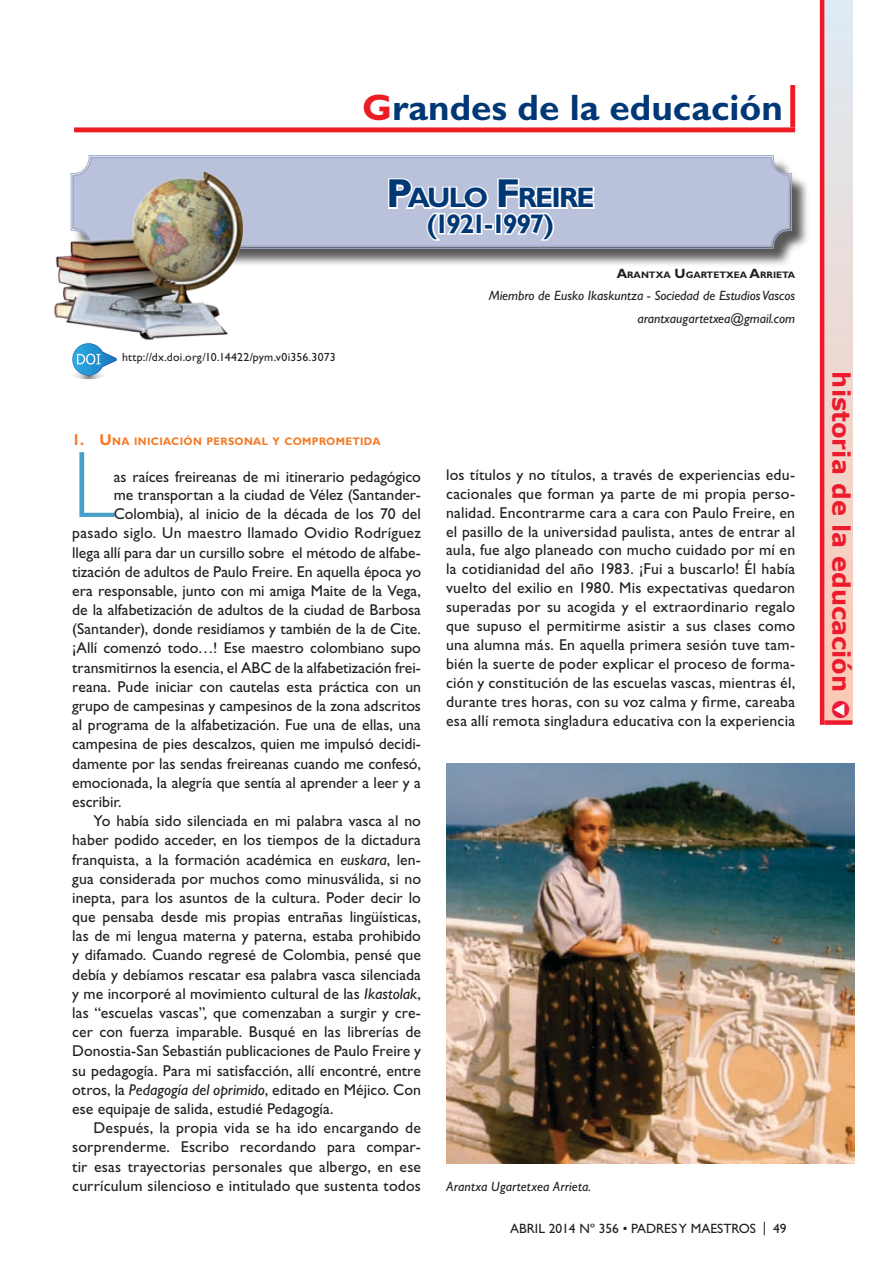
<style>
.page{position:relative;width:893px;height:1263px;background:#fff}
.page>*{position:absolute;margin:0;border:0;box-sizing:border-box;transform-origin:0 0}
.t1{font:300 94.95px "Gill Sans Std";color:#48a0ca;scale:.95 1}
.t2{font:700 36.9px "Gill Sans Std";color:#003876}
.t3{font:700 28.35px "Gill Sans Std";letter-spacing:-.065em;color:#003876}
.t4{font:700 27px "Gill Sans Std";letter-spacing:-.085em;color:#003876}
.t5{font:700 24px "Verdana";color:#ed1b2c}
.t6{font:15.75px/18.9px "Gill Sans Std";color:#231f20;text-align:justify}
.t7{font:italic 13.5px/22.5px "Gill Sans Std";color:#231f20;text-align:right}
.t8{font:13.5px "Gill Sans Std";color:#231f20}
.t9{font:11.85px "Gill Sans Std";letter-spacing:.015em;color:#231f20}
.t10{font:700 10.95px "Gill Sans Std";letter-spacing:.03em;color:#f47b27;scale:.95 1}
.t11{font:700 9.45px "Gill Sans Std";color:#231f20}
.s1{color:#ed1c24}
.s2{font-size:40.5px}
.s3{font-size:13.5px}
.s4{font-size:15.75px}
.s5{font-style:italic}
.s6{color:#ed1a3a}
.s7{color:#fff}
</style>
<div class="page">
<svg style="left:824px;top:0;width:28px;height:720px;background:#ecd6d1"></svg>
<div style="left:824px;top:720px;width:28px;height:5px;background:#ed1b2c"></div>
<hr style="left:820px;top:0;width:4px;height:725px;background:#ed1b2c">
<svg style="left:72px;top:357px;width:45px;height:22px"></svg>
<div style="left:73px;top:158px;width:737px;height:109px;background:#231f20;opacity:.75"></div>
<svg style="left:73px;top:155px;width:719px;height:94px;background:#b7bed6"></svg>
<div style="left:72px;top:157px;width:718px;height:90px;border:2px solid #a2abcc;border-radius:18px"></div>
<img style="left:54px;top:161px;width:228px;height:196px">
<img style="left:446px;top:764px;width:409px;height:400px">
<div style="left:790px;top:85px;width:5px;height:42px;background:#ed1c24"></div>
<div style="left:74px;top:127px;width:721px;height:5px;background:#ed1c24"></div>
<svg style="left:387px;top:177px;width:103px;height:65px"></svg>
<div style="left:475px;top:213px;width:7px;height:21px;border:3px solid #fff"></div>
<div style="left:484px;top:223px;width:10px;height:7px;border:3px solid #fff"></div>
<svg style="left:496px;top:177px;width:100px;height:65px"></svg>
<h2 class="t2" style="left:362px;top:86px;width:422px"><span class="s1">G</span>randes de la educación</h2>
<h3 class="t3" style="left:386px;top:181px;width:210px"><span class="s2">P</span>AULO <span class="s2">F</span>REIRE</h3>
<h3 class="t4" style="left:427px;top:208px;width:128px">(1921-1997)</h3>
<p class="t9" style="left:122px;top:350px;width:215px">http://dx.doi.org/10.14422/pym.v0i356.3073</p>
<p class="t11" style="left:617px;top:269px;width:180px"><span class="s3">A</span>RANTXA <span class="s3">U</span> GARTETXEA <span class="s3">A</span>RRIETA</p>
<p class="t7" style="left:489px;top:285px;width:308px">Miembro de Eusko Ikaskuntza - Sociedad de Estudios Vascos arantxaugartetxea@gmail.com</p>
<p class="t10" style="left:72px;top:434px;width:326px"><span class="s4">1. U</span> NA INICIACIÓN PERSONAL Y COMPROMETIDA</p>
<h1 class="t1" style="left:72px;top:432px;width:46px">L</h1>
<p class="t6" style="left:446px;top:465px;width:351px">los títulos y no títulos, a través de experiencias edu&shy;cacionales que forman ya parte de mi propia perso&shy;nalidad. Encontrarme cara a cara con Paulo Freire, en el pasillo de la universidad paulista, antes de entrar al aula, fue algo planeado con mucho cuidado por mí en la cotidianidad del año 1983. ¡Fui a buscarlo! Él había vuelto del exilio en 1980. Mis expectativas quedaron superadas por su acogida y el extraordinario regalo que supuso el permitirme asistir a sus clases como una alumna más. En aquella primera sesión tuve tam&shy;bién la suerte de poder explicar el proceso de forma&shy;ción y constitución de las escuelas vascas, mientras él, durante tres horas, con su voz calma y firme, careaba esa allí remota singladura educativa con la experiencia</p>
<p class="t6" style="left:114px;top:467px;width:309px">as raíces freireanas de mi itinerario pedagógico</p>
<p class="t6" style="left:114px;top:486px;width:309px">me transportan a la ciudad de Vélez (Santander-</p>
<p class="t6" style="left:114px;top:504px;width:309px">Colombia), al inicio de la década de los 70 del</p>
<p class="t6" style="left:72px;top:524px;width:350px">pasado siglo. Un maestro llamado Ovidio Rodríguez</p>
<p class="t6" style="left:72px;top:543px;width:350px">llega allí para dar un cursillo sobre el método de alfabe-</p>
<p class="t6" style="left:72px;top:562px;width:350px">tización de adultos de Paulo Freire. En aquella época yo</p>
<p class="t6" style="left:72px;top:581px;width:350px">era responsable, junto con mi amiga Maite de la Vega,</p>
<p class="t6" style="left:72px;top:600px;width:350px">de la alfabetización de adultos de la ciudad de Barbosa</p>
<p class="t6" style="left:72px;top:620px;width:350px">(Santander), donde residíamos y también de la de Cite.</p>
<p class="t6" style="left:72px;top:639px;width:350px">¡Allí comenzó todo…! Ese maestro colombiano supo</p>
<p class="t6" style="left:72px;top:658px;width:350px">transmitirnos la esencia, el ABC de la alfabetización frei-</p>
<p class="t6" style="left:72px;top:677px;width:350px">reana. Pude iniciar con cautelas esta práctica con un</p>
<p class="t6" style="left:72px;top:696px;width:350px">grupo de campesinas y campesinos de la zona adscritos</p>
<p class="t6" style="left:72px;top:715px;width:350px">al programa de la alfabetización. Fue una de ellas, una</p>
<p class="t6" style="left:72px;top:735px;width:350px">campesina de pies descalzos, quien me impulsó decidi-</p>
<p class="t6" style="left:72px;top:754px;width:350px">damente por las sendas freireanas cuando me confesó,</p>
<p class="t6" style="left:72px;top:773px;width:350px">emocionada, la alegría que sentía al aprender a leer y a</p>
<p class="t6" style="left:72px;top:792px;width:51px">escribir.</p>
<p class="t6" style="left:94px;top:811px;width:329px">Yo había sido silenciada en mi palabra vasca al no</p>
<p class="t6" style="left:72px;top:831px;width:350px">haber podido acceder, en los tiempos de la dictadura</p>
<p class="t6" style="left:72px;top:850px;width:350px">franquista, a la formación académica en <span class="s5">euskara</span>, len-</p>
<p class="t6" style="left:72px;top:869px;width:350px">gua considerada por muchos como minusválida, si no</p>
<p class="t6" style="left:72px;top:888px;width:350px">inepta, para los asuntos de la cultura. Poder decir lo</p>
<p class="t6" style="left:72px;top:907px;width:350px">que pensaba desde mis propias entrañas lingüísticas,</p>
<p class="t6" style="left:72px;top:926px;width:350px">las de mi lengua materna y paterna, estaba prohibido</p>
<p class="t6" style="left:72px;top:946px;width:350px">y difamado. Cuando regresé de Colombia, pensé que</p>
<p class="t6" style="left:72px;top:965px;width:350px">debía y debíamos rescatar esa palabra vasca silenciada</p>
<p class="t6" style="left:72px;top:984px;width:350px">y me incorporé al movimiento cultural de las <span class="s5">Ikastolak</span>,</p>
<p class="t6" style="left:72px;top:1003px;width:350px">las “escuelas vascas”<span class="s5">,</span> que comenzaban a surgir y cre-</p>
<p class="t6" style="left:72px;top:1022px;width:350px">cer con fuerza imparable. Busqué en las librerías de</p>
<p class="t6" style="left:72px;top:1042px;width:350px">Donostia-San Sebastián publicaciones de Paulo Freire y</p>
<p class="t6" style="left:72px;top:1061px;width:350px">su pedagogía. Para mi satisfacción, allí encontré, entre</p>
<p class="t6" style="left:72px;top:1080px;width:350px">otros, la <span class="s5">Pedagogía del oprimido</span>, editado en Méjico. Con</p>
<p class="t6" style="left:72px;top:1099px;width:263px">ese equipaje de salida, estudié Pedagogía.</p>
<p class="t6" style="left:94px;top:1118px;width:329px">Después, la propia vida se ha ido encargando de</p>
<p class="t6" style="left:72px;top:1138px;width:350px">sorprenderme. Escribo recordando para compar-</p>
<p class="t6" style="left:72px;top:1157px;width:350px">tir esas trayectorias personales que albergo, en ese</p>
<p class="t6" style="left:72px;top:1176px;width:350px">currículum silencioso e intitulado que sustenta todos</p>
<p class="t7" style="left:446px;top:1175px;width:146px">Arantxa Ugartetxea Arrieta.</p>
<p class="t8" style="left:510px;top:1221px;width:278px">ABRIL 2014 Nº 356 • PADRES Y MAESTROS | 49</p>
<h3 class="t5" style="left:858px;top:371px;width:349px;rotate:90deg">historia de la educación <span class="s6">●</span><span class="s7">▼</span></h3>
</div>
